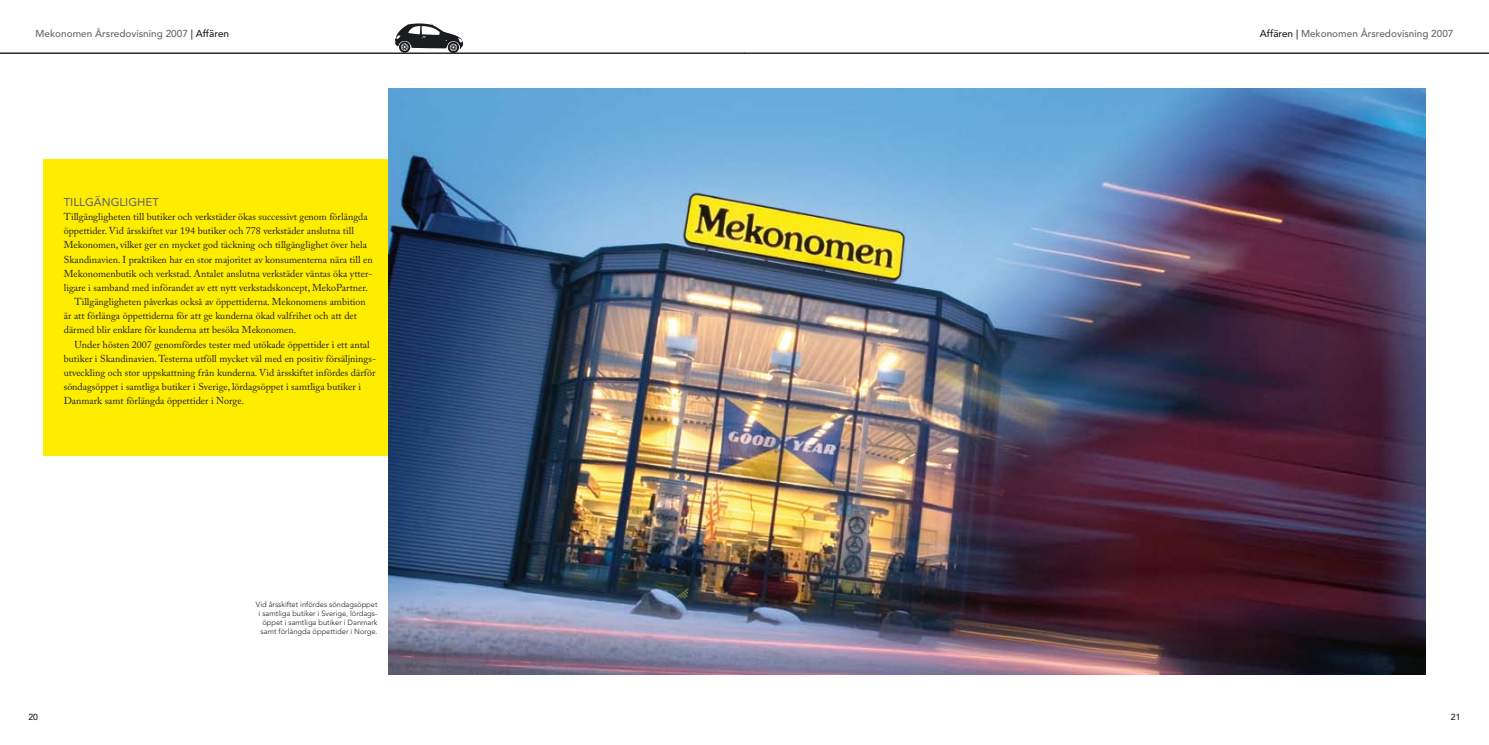
<style>
.page{position:relative;width:1489px;height:745px;background:#fff}
.page>*{position:absolute;margin:0;border:0;box-sizing:border-box;transform-origin:0 0}
.t1{font:500 11.25px "Avenir LT Std";color:#68676c}
.t2{font:10px "Adobe Caslon Pro";color:#1b1c20}
.t3{font:500 10px "Avenir LT Std";color:#68676c}
.t4{font:500 8.75px "Avenir LT Std";color:#1b1c20}
.t5{font:300 7.5px/9px "Avenir LT Std";color:#1b1c20;text-align:right}
.s1{color:#1b1c20}
</style>
<div class="page">
<img style="left:388px;top:89px;width:1036px;height:584px">
<div style="left:44px;top:159px;width:344px;height:296px;background:#ffed00"></div>
<svg style="left:395px;top:23px;width:68px;height:30px"></svg>
<hr style="left:0;top:53px;width:744px;height:1px;background:#1b1c20">
<hr style="left:744px;top:53px;width:744px;height:1px;background:#1b1c20">
<p class="t3" style="left:35px;top:28px;width:195px">Mekonomen Årsredovisning 2007 <span class="s1">| Affären</span></p>
<p class="t3" style="left:1259px;top:28px;width:195px"><span class="s1">Affären |</span> Mekonomen Årsredovisning 2007</p>
<p class="t1" style="left:64px;top:195px;width:31px">Ti llgäng</p>
<p class="t1" style="left:119px;top:195px;width:41px">lig het</p>
<p class="t2" style="left:64px;top:210px;width:305px">Tillgängligheten till butiker och verkstäder ökas successivt genom förlängda</p>
<p class="t2" style="left:64px;top:225px;width:291px">öppettider. Vid årsskiftet var 194 butiker och 778 verkstäder anslutna till</p>
<p class="t2" style="left:64px;top:239px;width:304px">Mekonomen, vilket ger en mycket god täckning och tillgänglighet över hela</p>
<p class="t2" style="left:64px;top:253px;width:310px">Skandinavien. I praktiken har en stor majoritet av konsumenterna nära till en</p>
<p class="t2" style="left:64px;top:267px;width:310px">Mekonomenbutik och verkstad. Antalet anslutna verkstäder väntas öka ytter-</p>
<p class="t2" style="left:64px;top:281px;width:305px">ligare i samband med införandet av ett nytt verkstadskoncept, MekoPartner.</p>
<p class="t2" style="left:74px;top:295px;width:293px">Tillgängligheten påverkas också av öppettiderna. Mekonomens ambition</p>
<p class="t2" style="left:64px;top:310px;width:295px">är att förlänga öppettiderna för att ge kunderna ökad valfrihet och att det</p>
<p class="t2" style="left:64px;top:324px;width:234px">därmed blir enklare för kunderna att besöka Mekonomen.</p>
<p class="t2" style="left:74px;top:338px;width:297px">Under hösten 2007 genomfördes tester med utökade öppettider i ett antal</p>
<p class="t2" style="left:64px;top:352px;width:314px">butiker i Skandinavien. Testerna utföll mycket väl med en positiv försäljnings-</p>
<p class="t2" style="left:64px;top:366px;width:313px">utveckling och stor uppskattning från kunderna. Vid årsskiftet infördes därför</p>
<p class="t2" style="left:64px;top:380px;width:299px">söndagsöppet i samtliga butiker i Sverige, lördagsöppet i samtliga butiker i</p>
<p class="t2" style="left:64px;top:395px;width:182px">Danmark samt förlängda öppettider i Norge.</p>
<p class="t5" style="left:256px;top:599px;width:123px">Vid årsskiftet infördes söndagsöppet i samtliga butiker i Sverige, lördags&shy;öppet i samtliga butiker i Danmark samt förlängda öppettider i Norge.</p>
<p class="t4" style="left:28px;top:711px;width:11px">20</p>
<p class="t4" style="left:1450px;top:711px;width:11px">21</p>
</div>
